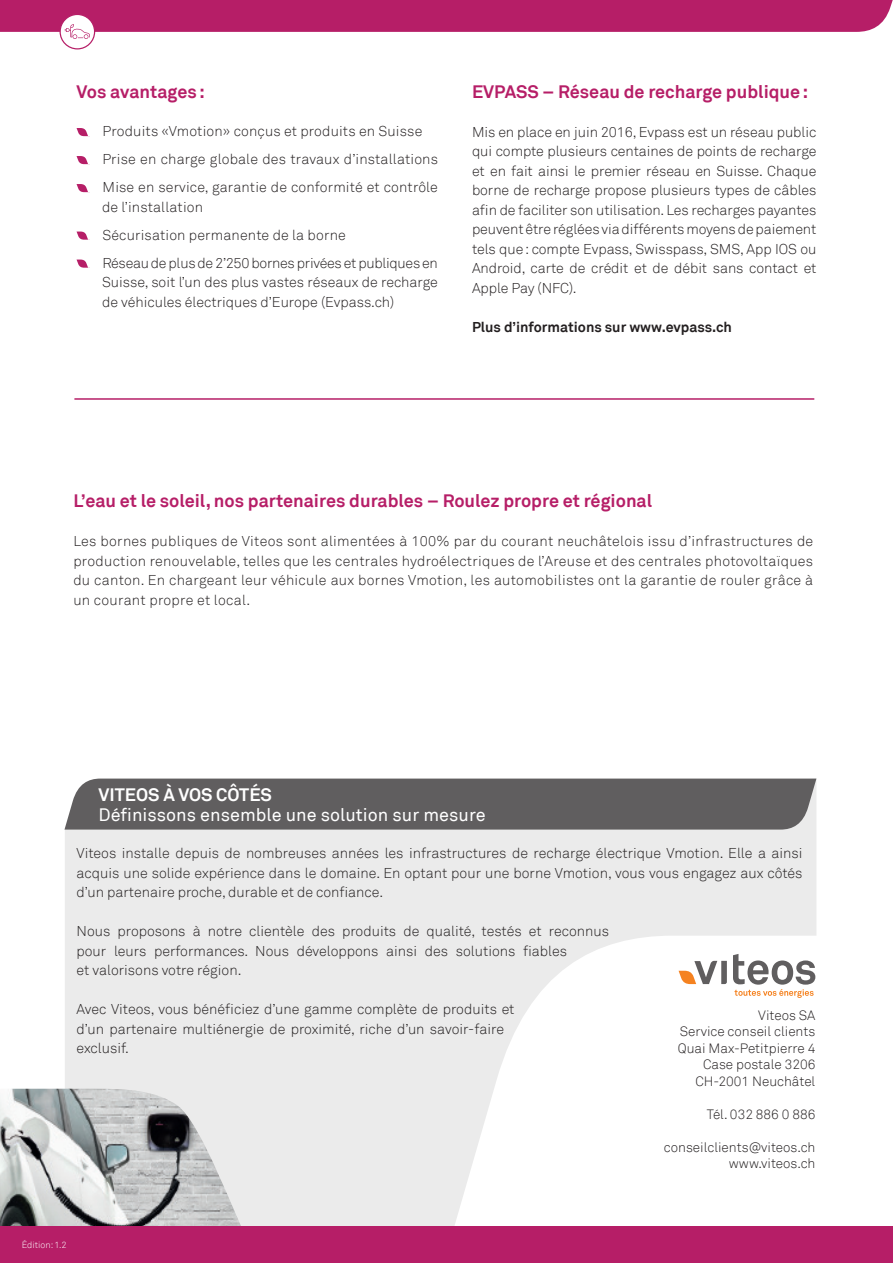
<style>
.page{position:relative;width:893px;height:1263px;background:#fff}
.page>*{position:absolute;margin:0;border:0;box-sizing:border-box;transform-origin:0 0}
.Sous-titre{font:700 18px "Akkurat";color:#b61e67}
.Sous-titre-2{font:18px "Akkurat";color:#fff}
.Sous-titre-3{font:700 18px "Akkurat";color:#fff}
.Texte_de_base{font:300 14.25px/19.5px "Akkurat";color:#231f20;text-align:justify}
.Texte_de_base-2{font:700 14.25px "Akkurat";color:#231f20}
.t1{font:300 13.5px/16.5px "Akkurat";color:#231f20}
.Sous-titre-4{font:300 9px "Akkurat";color:#fff}
</style>
<div class="page">
<div style="left:65px;top:829px;width:751px;height:398px;background:#ebebeb"></div>
<div style="left:64px;top:778px;width:752px;height:51px;background:#605e5f"></div>
<svg style="left:77px;top:128px;width:11px;height:8px"></svg>
<svg style="left:77px;top:156px;width:11px;height:8px"></svg>
<svg style="left:77px;top:184px;width:11px;height:8px"></svg>
<svg style="left:77px;top:232px;width:11px;height:8px"></svg>
<svg style="left:77px;top:260px;width:11px;height:8px"></svg>
<hr style="left:74px;top:398px;width:740px;height:2px;background:#b61e67">
<img style="left:0;top:1089px;width:247px;height:138px">
<svg style="left:444px;top:935px;width:449px;height:292px"></svg>
<svg style="left:679px;top:961px;width:48px;height:23px"></svg>
<svg style="left:733px;top:954px;width:82px;height:44px"></svg>
<div style="left:0;top:1227px;width:893px;height:36px;background:#b61e67"></div>
<svg style="left:60px;top:14px;width:35px;height:35px"></svg>
<div style="left:60px;top:14px;width:35px;height:35px;border:1px solid #b61e67;border-radius:50%"></div>
<svg style="left:0;top:0;width:893px;height:39px"></svg>
<p class="Sous-titre" style="left:77px;top:80px;width:130px">Vos avantages:</p>
<p class="Texte_de_base" style="left:103px;top:122px;width:321px">Produits «Vmotion» conçus et produits en Suisse</p>
<p class="Texte_de_base" style="left:102px;top:150px;width:337px">Prise en charge globale des travaux d’installations</p>
<p class="Texte_de_base" style="left:102px;top:178px;width:337px">Mise en service, garantie de conformité et contrôle de l’installation</p>
<p class="Texte_de_base" style="left:102px;top:225px;width:245px">Sécurisation permanente de la borne</p>
<p class="Texte_de_base" style="left:102px;top:253px;width:337px">Réseau de plus de 2’250 bornes privées et publiques en Suisse, soit l’un des plus vastes réseaux de recharge de véhicules électriques d’Europe (Evpass.ch)</p>
<p class="Sous-titre" style="left:472px;top:80px;width:338px">EVPASS – Réseau de recharge publique:</p>
<p class="Texte_de_base" style="left:472px;top:122px;width:346px">Mis en place en juin 2016, Evpass est un réseau public qui compte plusieurs centaines de points de recharge et en fait ainsi le premier réseau en Suisse. Chaque borne de recharge propose plusieurs types de câbles afin de faciliter son utilisation. Les recharges payantes peuvent être réglées via différents moyens de paiement tels que: compte Evpass, Swisspass, SMS, App IOS ou Android, carte de crédit et de débit sans contact et Apple Pay (NFC).</p>
<p class="Texte_de_base-2" style="left:472px;top:317px;width:262px">Plus d’informations sur www.evpass.ch</p>
<p class="Sous-titre" style="left:73px;top:489px;width:580px">L’eau et le soleil, nos partenaires durables – Roulez propre et régional</p>
<p class="Texte_de_base" style="left:73px;top:532px;width:741px">Les bornes publiques de Viteos sont alimentées à 100% par du courant neuchâtelois issu d’infrastructures de production renouvelable, telles que les centrales hydroélectriques de l’Areuse et des centrales photovoltaïques du canton. En chargeant leur véhicule aux bornes Vmotion, les automobilistes ont la garantie de rouler grâce à un courant propre et local.</p>
<p class="Sous-titre-3" style="left:98px;top:784px;width:175px">VITEOS À VOS CÔTÉS</p>
<p class="Sous-titre-2" style="left:99px;top:804px;width:389px">Définissons ensemble une solution sur mesure</p>
<p class="Texte_de_base" style="left:77px;top:844px;width:728px">Viteos installe depuis de nombreuses années les infrastructures de recharge électrique Vmotion. Elle a ainsi acquis une solide expérience dans le domaine. En optant pour une borne Vmotion, vous vous engagez aux côtés d’un partenaire proche, durable et de confiance.</p>
<p class="Texte_de_base" style="left:77px;top:922px;width:534px;text-align:left">Nous proposons à notre clientèle des produits de qualité, testés et reconnus pour leurs performances. Nous développons ainsi des solutions fiables<br>et valorisons votre région.</p>
<p class="Texte_de_base" style="left:77px;top:1000px;width:440px;text-align:left">Avec Viteos, vous bénéficiez d’une gamme complète de produits et d’un partenaire multiénergie de proximité, riche d’un savoir-faire exclusif.</p>
<p class="t1" style="left:758px;top:1007px;width:59px">Viteos SA</p>
<p class="t1" style="left:678px;top:1023px;width:139px">Service conseil clients<br>Quai Max-Petitpierre 4</p>
<p class="t1" style="left:703px;top:1056px;width:114px">Case postale 3206</p>
<p class="t1" style="left:695px;top:1073px;width:121px">CH-2001 Neuchâtel</p>
<p class="t1" style="left:707px;top:1106px;width:110px">Tél. 032 886 0 886</p>
<p class="t1" style="left:664px;top:1139px;width:153px">conseilclients@viteos.ch</p>
<p class="t1" style="left:729px;top:1155px;width:88px">www.viteos.ch</p>
<p class="Sous-titre-4" style="left:22px;top:1240px;width:46px">Édition: 1.2</p>
</div>
